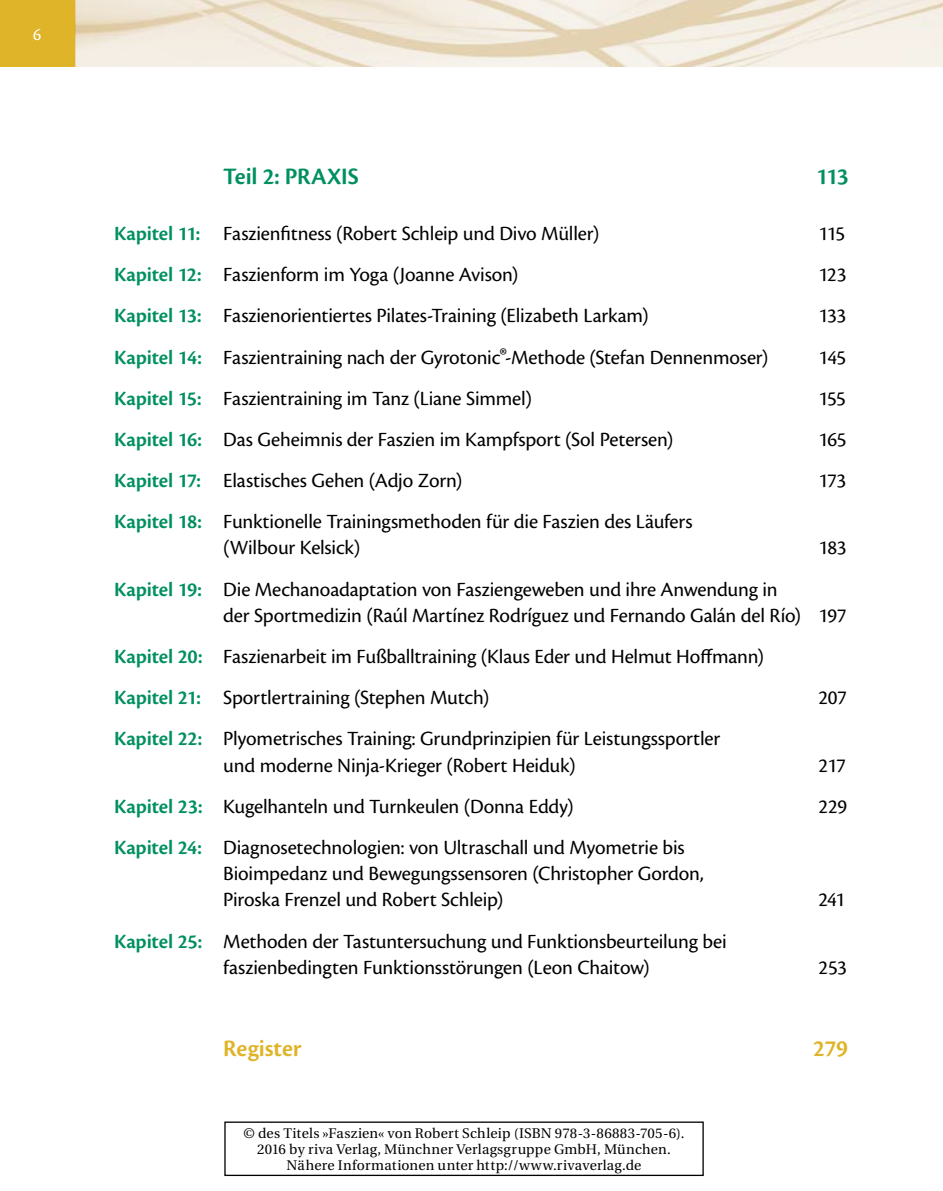
<style>
.page{position:relative;width:943px;height:1191px;background:#fff}
.page>*{position:absolute;margin:0;border:0;box-sizing:border-box;transform-origin:0 0}
.t1{font:600 24.5px "Cronos Pro";letter-spacing:-.01em;color:#00905f}
.t2{font:600 24.5px "Cronos Pro";letter-spacing:-.005em;color:#e0b429}
.t3{font:21px/26.2px "Cronos Pro";letter-spacing:-.01em;color:#000}
.t4{font:17.5px "Cronos Pro";color:#fff}
.t5{font:14px/15.8px "Utopia";letter-spacing:.015em;color:#000;text-align:center}
.s1{font-weight:600;color:#00905f}
.s2{font-size:24.5px}
</style>
<div class="page">
<div style="left:0;top:0;width:76px;height:67px;background:#e0b429"></div>
<img style="left:76px;top:0;width:867px;height:67px">
<div style="left:224px;top:1121px;width:479px;height:55px;border:1px solid #000"></div>
<p class="t4" style="left:33px;top:25px;width:10px">6</p>
<p class="t1" style="left:223px;top:163px;width:137px">Teil 2: PRAXIS</p>
<p class="t1" style="left:816px;top:163px;width:34px">113</p>
<p class="t3" style="left:114px;top:220px;width:486px"><span class="s1">Kapitel 11:</span> Faszienfitness (Robert Schleip und Divo Müller)</p>
<p class="t3" style="left:818px;top:220px;width:28px">115</p>
<p class="t3" style="left:114px;top:262px;width:406px"><span class="s1">Kapitel 12:</span> Faszienform im Yoga (Joanne Avison)</p>
<p class="t3" style="left:818px;top:262px;width:29px">123</p>
<p class="t3" style="left:114px;top:303px;width:536px"><span class="s1">Kapitel 13:</span> Faszienorientiertes Pilates-Training (Elizabeth Larkam)</p>
<p class="t3" style="left:818px;top:303px;width:29px">133</p>
<p class="t3" style="left:114px;top:344px;width:655px"><span class="s1">Kapitel 14:</span> Faszientraining nach der Gyrotonic<span class="s2">®</span>-Methode (Stefan Dennenmoser)</p>
<p class="t3" style="left:818px;top:344px;width:29px">145</p>
<p class="t3" style="left:114px;top:385px;width:419px"><span class="s1">Kapitel 15:</span> Faszientraining im Tanz (Liane Simmel)</p>
<p class="t3" style="left:818px;top:385px;width:29px">155</p>
<p class="t3" style="left:114px;top:426px;width:560px"><span class="s1">Kapitel 16:</span> Das Geheimnis der Faszien im Kampfsport (Sol Petersen)</p>
<p class="t3" style="left:818px;top:426px;width:30px">165</p>
<p class="t3" style="left:114px;top:467px;width:350px"><span class="s1">Kapitel 17:</span> Elastisches Gehen (Adjo Zorn)</p>
<p class="t3" style="left:818px;top:467px;width:29px">173</p>
<p class="t3" style="left:223px;top:508px;width:471px;text-indent:-109px"><span class="s1">Kapitel 18:</span> Funktionelle Trainingsmethoden für die Faszien des Läufers (Wilbour Kelsick)</p>
<p class="t3" style="left:818px;top:535px;width:30px">183</p>
<p class="t3" style="left:223px;top:576px;width:624px;text-indent:-109px"><span class="s1">Kapitel 19:</span> Die Mechanoadaptation von Fasziengeweben und ihre Anwendung in<br>der Sportmedizin (Raúl Martínez Rodríguez und Fernando Galán del Río) 197</p>
<p class="t3" style="left:114px;top:636px;width:651px;line-height:41.1px"><span class="s1">Kapitel 20:</span> Faszienarbeit im Fußballtraining (Klaus Eder und Helmut Hoffmann)<br><span class="s1">Kapitel 21:</span> Sportlertraining (Stephen Mutch)</p>
<p class="t3" style="left:818px;top:684px;width:30px">207</p>
<p class="t3" style="left:223px;top:725px;width:498px;text-indent:-109px"><span class="s1">Kapitel 22:</span> Plyometrisches Training: Grundprinzipien für Leistungssportler und moderne Ninja-Krieger (Robert Heiduk)</p>
<p class="t3" style="left:818px;top:752px;width:29px">217</p>
<p class="t3" style="left:114px;top:793px;width:461px"><span class="s1">Kapitel 23:</span> Kugelhanteln und Turnkeulen (Donna Eddy)</p>
<p class="t3" style="left:818px;top:793px;width:30px">229</p>
<p class="t3" style="left:223px;top:834px;width:482px;text-indent:-109px"><span class="s1">Kapitel 24:</span> Diagnosetechnologien: von Ultraschall und Myometrie bis<br>Bioimpedanz und Bewegungssensoren (Christopher Gordon,<br>Piroska Frenzel und Robert Schleip)</p>
<p class="t3" style="left:818px;top:886px;width:28px">241</p>
<p class="t3" style="left:223px;top:928px;width:505px;text-indent:-109px"><span class="s1">Kapitel 25:</span> Methoden der Tastuntersuchung und Funktionsbeurteilung bei faszienbedingten Funktionsstörungen (Leon Chaitow)</p>
<p class="t3" style="left:818px;top:954px;width:30px">253</p>
<p class="t2" style="left:223px;top:1034px;width:80px">Register</p>
<p class="t2" style="left:813px;top:1034px;width:36px">279</p>
<p class="t5" style="left:243px;top:1125px;width:442px">© des Titels »Faszien« von Robert Schleip (ISBN 978-3-86883-705-6).<br>2016 by riva Verlag, Münchner Verlagsgruppe GmbH, München.<br>Nähere Informationen unter http://www.rivaverlag.de</p>
</div>
